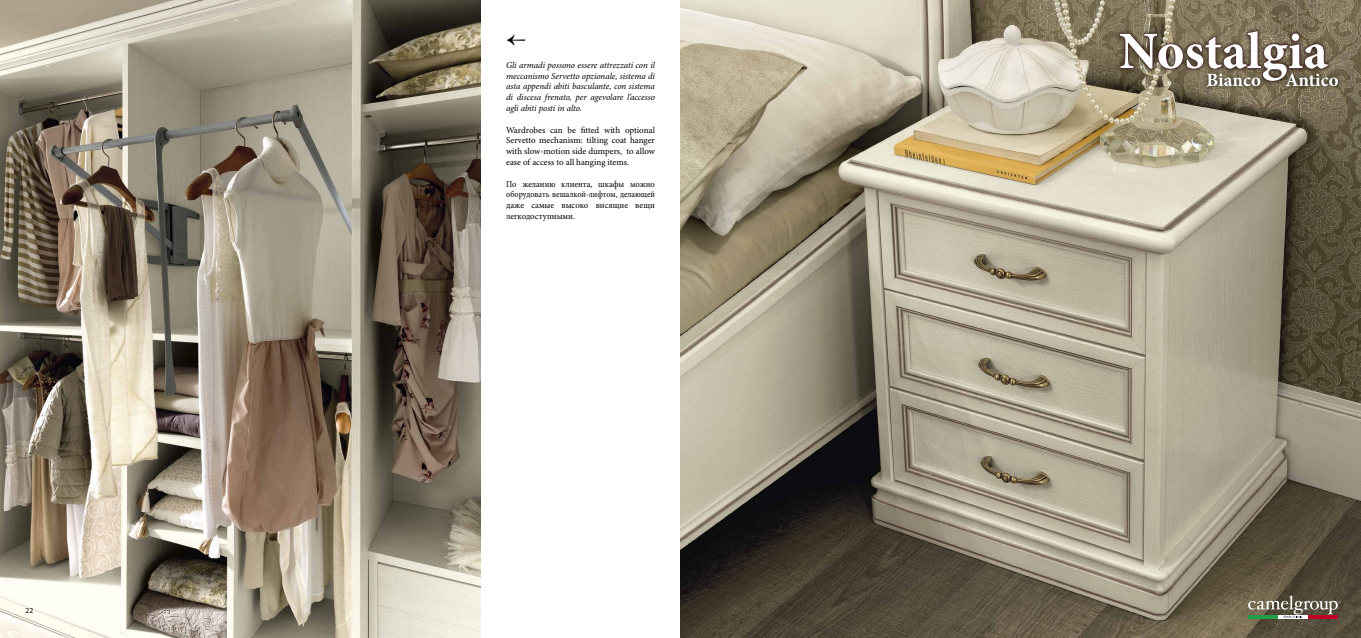
<style>
.page{position:relative;width:1361px;height:638px;background:#fff}
.page>*{position:absolute;margin:0;border:0;box-sizing:border-box;transform-origin:0 0}
.t1{font:700 52.5px "Minion Pro";color:#fff}
.t2{font:italic 22.5px "Minion Pro";color:#000}
.t3{font:700 18.75px "Minion Pro";color:#fff}
.t4{font:italic 9px/10.8px "Minion Pro";letter-spacing:-.01em;color:#000;text-align:justify}
.t5{font:9px/10.8px "Minion Pro";color:#000;text-align:justify}
.t6{font:9px/10.8px "Minion Pro";color:#000;text-align:justify;scale:.95 1}
.t7{font:7.5px "Myriad Pro";color:#000}
</style>
<div class="page">
<img style="left:0;top:0;width:480px;height:638px">
<img style="left:680px;top:0;width:681px;height:638px">
<div style="left:1115px;top:26px;width:217px;height:60px;background:#000;opacity:.75"></div>
<svg style="left:1118px;top:29px;width:211px;height:53px;background:#625342"></svg>
<div style="left:1203px;top:69px;width:139px;height:21px;background:#000;opacity:.75"></div>
<svg style="left:1248px;top:595px;width:92px;height:23px;background:#7c7363"></svg>
<p class="t7" style="left:26px;top:605px;width:9px">22</p>
<h2 class="t2" style="left:506px;top:24px;width:21px">←</h2>
<p class="t4" style="left:506px;top:60px;width:150px">Gli armadi possono essere attrezzati con il meccanismo Servetto opzionale, sistema di asta appendi abiti basculante, con sistema di discesa frenato, per agevolare l’accesso agli abiti posti in alto.</p>
<p class="t5" style="left:506px;top:124px;width:150px">Wardrobes can be fitted with optional Servetto mechanism: tilting coat hanger with slow-motion side dumpers, to allow ease of access to all hanging items.</p>
<p class="t6" style="left:506px;top:178px;width:158px">По желанию клиента, шкафы можно оборудовать вешалкой-лифтом, делающей даже самые высоко висящие вещи легкодоступными.</p>
<h1 class="t1" style="left:1119px;top:14px;width:210px">Nostalgia</h1>
<h3 class="t3" style="left:1206px;top:67px;width:56px">Bianco</h3>
<h3 class="t3" style="left:1285px;top:67px;width:55px">Antico</h3>
</div>
